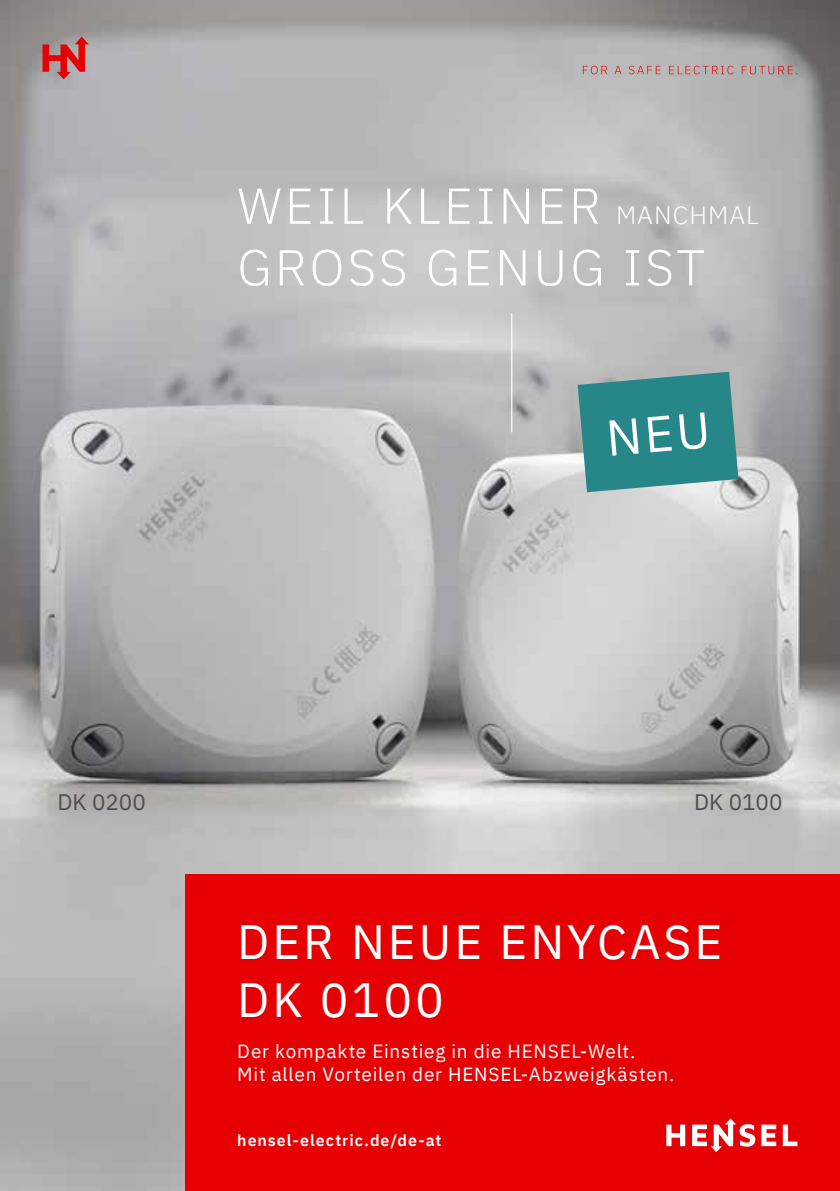
<style>
.page{position:relative;width:840px;height:1191px;background:#fff}
.page>*{position:absolute;margin:0;border:0;box-sizing:border-box;transform-origin:0 0}
.t1{font:300 50.4px/61.6px "IBM Plex Sans";letter-spacing:.06em;color:#fff}
.t2{font:48px/57.6px "IBM Plex Sans";letter-spacing:.06em;color:#fff}
.t3{font:22.4px "IBM Plex Sans";color:#504e53}
.t4{font:19px/22.8px "IBM Plex Sans";letter-spacing:.04em;color:#fff}
.t5{font:600 16px "IBM Plex Sans";letter-spacing:.06em;color:#fff}
.s1{font-size:25.2px}
</style>
<div class="page">
<img style="left:0;top:0;width:839px;height:1191px">
<svg style="left:582px;top:66px;width:25px;height:8px"></svg>
<svg style="left:614px;top:66px;width:7px;height:8px"></svg>
<svg style="left:628px;top:66px;width:32px;height:8px"></svg>
<svg style="left:668px;top:66px;width:65px;height:8px"></svg>
<svg style="left:741px;top:66px;width:56px;height:8px"></svg>
<svg style="left:43px;top:37px;width:46px;height:42px;background:#c15e61"></svg>
<div style="left:185px;top:874px;width:654px;height:317px;background:#e60003"></div>
<svg style="left:666px;top:1124px;width:18px;height:22px"></svg>
<svg style="left:761px;top:1124px;width:14px;height:22px"></svg>
<svg style="left:782px;top:1124px;width:15px;height:22px"></svg>
<svg style="left:692px;top:1118px;width:62px;height:34px"></svg>
<hr style="left:511px;top:313px;width:1px;height:119px;background:#fff">
<svg style="left:577px;top:372px;width:161px;height:120px;background:#3f9091"></svg>
<h1 class="t1" style="left:237px;top:171px;width:522px">WEIL KLEINER <span class="s1">MANCHMAL<br></span>GROSS GENUG IST</h1>
<p class="t3" style="left:57px;top:785px;width:90px">DK 0200</p>
<p class="t3" style="left:693px;top:785px;width:90px">DK 0100</p>
<h2 class="t2" style="left:237px;top:909px;width:486px">DER NEUE ENYCASE<br>DK 0100</h2>
<p class="t4" style="left:237px;top:1038px;width:438px">Der kompakte Einstieg in die HENSEL-Welt.<br>Mit allen Vorteilen der HENSEL-Abzweigkästen.</p>
<p class="t5" style="left:237px;top:1127px;width:206px">hensel-electric.de/de-at</p>
</div>
